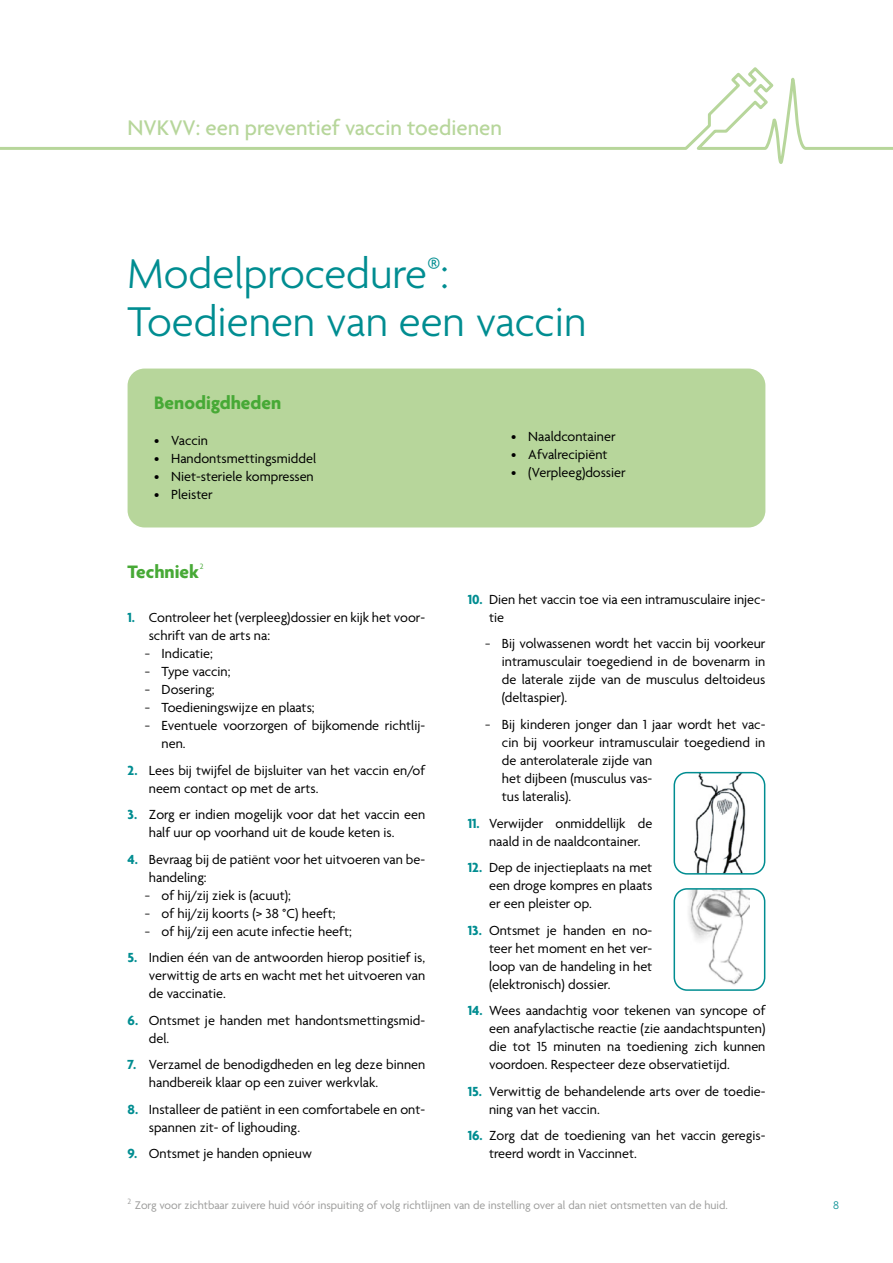
<style>
.page{position:relative;width:893px;height:1263px;background:#fff}
.page>*{position:absolute;margin:0;border:0;box-sizing:border-box;transform-origin:0 0}
.t1{font:300 45px/48px "Agenda";color:#008d91}
.t2{font:500 22.95px "Agenda";color:#b7d69b}
.t3{font:700 19.5px "Agenda";color:#47a936}
.t4{font:14.25px/18px "Agenda";color:#000}
.t5{font:12px "Agenda";color:#9d9d9c}
.t6{font:300 12px "Agenda";color:#008d91}
.t7{font:8.25px "Agenda";color:#47a936}
.s1{font-weight:700;color:#008d91}
</style>
<div class="page">
<svg style="left:0;top:67px;width:893px;height:97px"></svg>
<div style="left:128px;top:369px;width:637px;height:158px;background:#b7d69b;border-radius:17px"></div>
<img style="left:694px;top:775px;width:52px;height:96px">
<div style="left:674px;top:772px;width:91px;height:102px;border:2px solid #008d91;border-radius:13px"></div>
<img style="left:688px;top:891px;width:62px;height:94px">
<div style="left:674px;top:888px;width:91px;height:103px;border:2px solid #008d91;border-radius:13px"></div>
<h2 class="t2" style="left:128px;top:114px;width:376px">NVKVV: een preventief vaccin toedienen</h2>
<h1 class="t1" style="left:128px;top:248px;width:460px">Modelprocedure<sup>®</sup>:<br>Toedienen van een vaccin</h1>
<h3 class="t3" style="left:154px;top:391px;width:129px">Benodigdheden</h3>
<p class="t4" style="left:154px;top:431px;width:55px">• Vaccin</p>
<p class="t4" style="left:154px;top:449px;width:164px">• Handontsmettingsmiddel</p>
<p class="t4" style="left:154px;top:467px;width:161px">• Niet-steriele kompressen</p>
<p class="t4" style="left:154px;top:485px;width:60px">• Pleister</p>
<h3 class="t3" style="left:128px;top:559px;width:73px">Techniek</h3>
<p class="t7" style="left:200px;top:561px;width:5px">2</p>
<p class="t4" style="left:128px;top:608px;width:299px"><span class="s1">1.</span> Controleer het (verpleeg)dossier en kijk het voor-</p>
<p class="t4" style="left:149px;top:626px;width:123px">schrift van de arts na:</p>
<p class="t4" style="left:145px;top:644px;width:70px">− Indicatie;</p>
<p class="t4" style="left:145px;top:662px;width:87px">− Type vaccin;</p>
<p class="t4" style="left:145px;top:680px;width:72px">− Dosering;</p>
<p class="t4" style="left:145px;top:698px;width:172px">− Toedieningswijze en plaats;</p>
<p class="t4" style="left:145px;top:716px;width:282px">− Eventuele voorzorgen of bijkomende richtlij-</p>
<p class="t4" style="left:162px;top:734px;width:25px">nen.</p>
<p class="t4" style="left:149px;top:761px;width:278px;text-indent:-21px"><span class="s1">2.</span> Lees bij twijfel de bijsluiter van het vaccin en/of neem contact op met de arts.</p>
<p class="t4" style="left:149px;top:805px;width:278px;text-indent:-21px"><span class="s1">3.</span> Zorg er indien mogelijk voor dat het vaccin een half uur op voorhand uit de koude keten is.</p>
<p class="t4" style="left:145px;top:850px;width:282px;text-indent:-17px"><span class="s1">4.</span> Bevraag bij de patiënt voor het uitvoeren van be&shy;handeling:<br>− of hij/zij ziek is (acuut);<br>− of hij/zij koorts (&gt; 38 °C) heeft;<br>− of hij/zij een acute infectie heeft;</p>
<p class="t4" style="left:149px;top:948px;width:278px;text-align:justify;text-indent:-21px"><span class="s1">5.</span> Indien één van de antwoorden hierop positief is, verwittig de arts en wacht met het uitvoeren van de vaccinatie.</p>
<p class="t4" style="left:149px;top:1011px;width:278px;text-indent:-21px"><span class="s1">6.</span> Ontsmet je handen met handontsmettingsmid&shy;del.</p>
<p class="t4" style="left:149px;top:1055px;width:278px;text-indent:-21px"><span class="s1">7.</span> Verzamel de benodigdheden en leg deze binnen handbereik klaar op een zuiver werkvlak.</p>
<p class="t4" style="left:149px;top:1100px;width:278px;text-indent:-21px"><span class="s1">8.</span> Installeer de patiënt in een comfortabele en ont&shy;spannen zit- of lighouding.</p>
<p class="t4" style="left:128px;top:1144px;width:186px"><span class="s1">9.</span> Ontsmet je handen opnieuw</p>
<p class="t4" style="left:511px;top:427px;width:106px">• Naaldcontainer</p>
<p class="t4" style="left:511px;top:445px;width:98px">• Afvalrecipiënt</p>
<p class="t4" style="left:511px;top:463px;width:116px">• (Verpleeg)dossier</p>
<p class="t4" style="left:489px;top:590px;width:278px;text-indent:-21px"><span class="s1">10.</span> Dien het vaccin toe via een intramusculaire injec&shy;tie</p>
<p class="t4" style="left:502px;top:634px;width:265px;text-align:justify;text-indent:-17px">− Bij volwassenen wordt het vaccin bij voorkeur intramusculair toegediend in de bovenarm in de laterale zijde van de musculus deltoideus (deltaspier).</p>
<p class="t4" style="left:502px;top:715px;width:265px;text-indent:-17px">− Bij kinderen jonger dan 1 jaar wordt het vac&shy;cin bij voorkeur intramusculair toegediend in de anterolaterale zijde van<br>het dijbeen (musculus vas-<br>tus lateralis).</p>
<p class="t4" style="left:489px;top:814px;width:165px;text-indent:-21px"><span class="s1">11.</span> Verwijder onmiddellijk de naald in de naaldcontainer.</p>
<p class="t4" style="left:489px;top:858px;width:165px;text-align:justify;text-indent:-21px"><span class="s1">12.</span> Dep de injectieplaats na met een droge kompres en plaats er een pleister op.</p>
<p class="t4" style="left:489px;top:921px;width:165px;text-align:justify;text-indent:-21px"><span class="s1">13.</span> Ontsmet je handen en no&shy;teer het moment en het ver&shy;loop van de handeling in het (elektronisch) dossier.</p>
<p class="t4" style="left:489px;top:1001px;width:278px;text-align:justify;text-indent:-21px"><span class="s1">14.</span> Wees aandachtig voor tekenen van syncope of een anafylactische reactie (zie aandachtspunten) die tot 15 minuten na toediening zich kunnen voordoen. Respecteer deze observatietijd.</p>
<p class="t4" style="left:489px;top:1082px;width:278px;text-indent:-21px"><span class="s1">15.</span> Verwittig de behandelende arts over de toedie&shy;ning van het vaccin.</p>
<p class="t4" style="left:489px;top:1126px;width:278px;text-indent:-21px"><span class="s1">16.</span> Zorg dat de toediening van het vaccin geregis&shy;treerd wordt in Vaccinnet.</p>
<p class="t5" style="left:128px;top:1198px;width:602px"><sup>2</sup> Zorg voor zichtbaar zuivere huid vóór inspuiting of volg richtlijnen van de instelling over al dan niet ontsmetten van de huid.</p>
<p class="t6" style="left:833px;top:1198px;width:7px">8</p>
</div>
